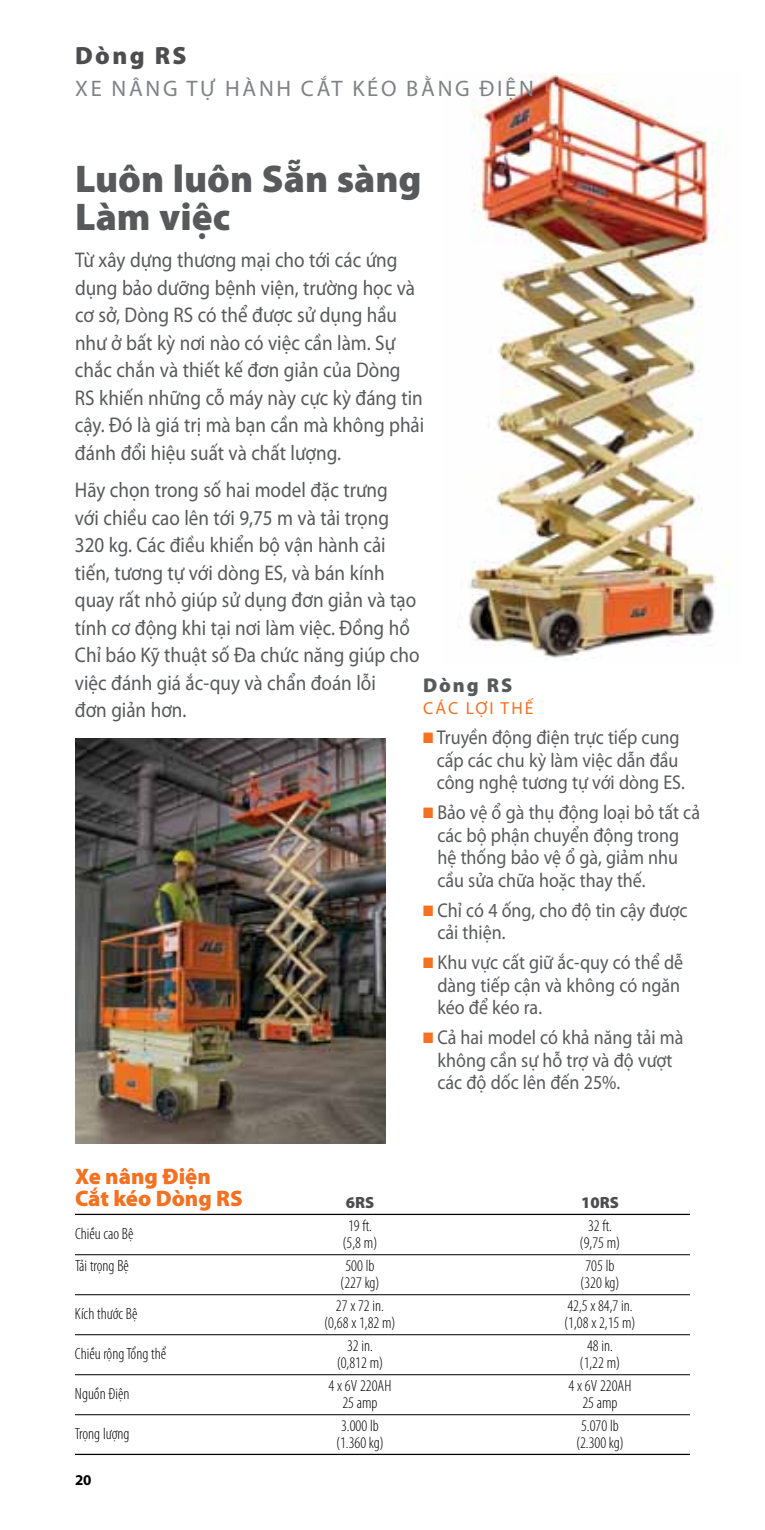
<style>
.page{position:relative;width:765px;height:1530px;background:#fff}
.page>*{position:absolute;margin:0;border:0;box-sizing:border-box;transform-origin:0 0}
.t1{font:900 38.75px/38.2px "Myriad Pro";color:#58595b}
.t2{font:900 25px "Myriad Pro";color:#4d4d4f}
.t3{font:22.5px "Myriad Pro";letter-spacing:.12em;color:#808285}
.t4{font:900 22.5px/22.5px "Myriad Pro";color:#f37121}
.t5{font:21.25px/27.5px "Myriad Pro";color:#58595b;scale:.9 1}
.t6{font:20px/22.5px "Myriad Pro";color:#58595b;scale:.9 1}
.t7{font:900 20px "Myriad Pro";color:#58595b}
.t8{font:17.5px "Myriad Pro";letter-spacing:.125em;color:#f37121}
.t9{font:300 condensed 16.25px "Myriad Pro";color:#000}
.t10{font:900 16.25px "Myriad Pro";color:#4d4d4f}
.t11{font:700 15px "Myriad Pro";color:#000}
.s1{color:#f37121}
</style>
<div class="page">
<hr style="left:75px;top:1214px;width:615px;height:1px;background:#000">
<hr style="left:75px;top:1254px;width:615px;height:1px;background:#000">
<hr style="left:75px;top:1294px;width:615px;height:1px;background:#000">
<hr style="left:75px;top:1334px;width:615px;height:1px;background:#000">
<hr style="left:75px;top:1374px;width:615px;height:1px;background:#000">
<hr style="left:75px;top:1414px;width:615px;height:1px;background:#000">
<hr style="left:75px;top:1454px;width:615px;height:1px;background:#000">
<img style="left:469px;top:73px;width:262px;height:585px">
<img style="left:75px;top:738px;width:310px;height:405px">
<p class="t2" style="left:75px;top:39px;width:111px">Dòng RS</p>
<p class="t3" style="left:75px;top:75px;width:444px">Xe nâng Tự hành Cắt kéo bằng Điện</p>
<h1 class="t1" style="left:75px;top:158px;width:348px">Luôn luôn Sẵn sàng<br>Làm việc</h1>
<p class="t5" style="left:75px;top:246px;width:390px">Từ xây dựng thương mại cho tới các ứng dụng bảo dưỡng bệnh viện, trường học và cơ sở, Dòng RS có thể được sử dụng hầu như ở bất kỳ nơi nào có việc cần làm. Sự chắc chắn và thiết kế đơn giản của Dòng RS khiến những cỗ máy này cực kỳ đáng tin cậy. Đó là giá trị mà bạn cần mà không phải đánh đổi hiệu suất và chất lượng.</p>
<p class="t5" style="left:75px;top:476px;width:384px">Hãy chọn trong số hai model đặc trưng<br>với chiều cao lên tới 9,75 m và tải trọng 320 kg. Các điều khiển bộ vận hành cải tiến, tương tự với dòng ES, và bán kính quay rất nhỏ giúp sử dụng đơn giản và tạo tính cơ động khi tại nơi làm việc. Đồng hồ Chỉ báo Kỹ thuật số Đa chức năng giúp cho việc đánh giá ắc-quy và chẩn đoán lỗi<br>đơn giản hơn.</p>
<p class="t7" style="left:423px;top:672px;width:89px">Dòng RS</p>
<p class="t8" style="left:423px;top:698px;width:112px">Các lợi thế</p>
<p class="t6" style="left:437px;top:726px;width:277px;text-indent:-14px"><span class="s1">■</span> Truyền động điện trực tiếp cung cấp các chu kỳ làm việc dẫn đầu công nghệ tương tự với dòng ES.</p>
<p class="t6" style="left:437px;top:801px;width:291px;text-indent:-14px"><span class="s1">■</span> Bảo vệ ổ gà thụ động loại bỏ tất cả các bộ phận chuyển động trong hệ thống bảo vệ ổ gà, giảm nhu cầu sửa chữa hoặc thay thế.</p>
<p class="t6" style="left:437px;top:899px;width:279px;text-indent:-14px"><span class="s1">■</span> Chỉ có 4 ống, cho độ tin cậy được cải thiện.</p>
<p class="t6" style="left:437px;top:951px;width:273px;text-align:justify;text-indent:-14px"><span class="s1">■</span> Khu vực cất giữ ắc-quy có thể dễ dàng tiếp cận và không có ngăn kéo để kéo ra.</p>
<p class="t6" style="left:437px;top:1026px;width:273px;text-indent:-14px"><span class="s1">■</span> Cả hai model có khả năng tải mà không cần sự hỗ trợ và độ vượt các độ dốc lên đến 25%.</p>
<p class="t4" style="left:75px;top:1164px;width:168px">Xe nâng Điện<br>Cắt kéo Dòng RS</p>
<p class="t9" style="left:75px;top:1224px;width:60px">Chiều cao Bệ</p>
<p class="t10" style="left:346px;top:1191px;width:25px">6RS</p>
<p class="t10" style="left:581px;top:1191px;width:38px">10RS</p>
<p class="t9" style="left:348px;top:1216px;width:25px">19 ft.</p>
<p class="t9" style="left:588px;top:1216px;width:25px">32 ft.</p>
<p class="t9" style="left:343px;top:1233px;width:36px">(5,8 m)</p>
<p class="t9" style="left:580px;top:1233px;width:42px">(9,75 m)</p>
<p class="t9" style="left:75px;top:1256px;width:55px">Tải trọng Bệ</p>
<p class="t9" style="left:345px;top:1256px;width:31px">500 lb</p>
<p class="t9" style="left:585px;top:1256px;width:31px">705 lb</p>
<p class="t9" style="left:340px;top:1273px;width:41px">(227 kg)</p>
<p class="t9" style="left:580px;top:1273px;width:41px">(320 kg)</p>
<p class="t9" style="left:75px;top:1304px;width:61px">Kích thước Bệ</p>
<p class="t9" style="left:336px;top:1296px;width:50px">27 x 72 in.</p>
<p class="t9" style="left:567px;top:1296px;width:67px">42,5 x 84,7 in.</p>
<p class="t9" style="left:324px;top:1313px;width:73px">(0,68 x 1,82 m)</p>
<p class="t9" style="left:564px;top:1313px;width:73px">(1,08 x 2,15 m)</p>
<p class="t9" style="left:75px;top:1344px;width:93px">Chiều rộng Tổng thể</p>
<p class="t9" style="left:75px;top:1384px;width:56px">Nguồn Điện</p>
<p class="t9" style="left:75px;top:1424px;width:56px">Trọng lượng</p>
<p class="t11" style="left:75px;top:1470px;width:18px">20</p>
<p class="t9" style="left:347px;top:1336px;width:27px">32 in.</p>
<p class="t9" style="left:587px;top:1336px;width:27px">48 in.</p>
<p class="t9" style="left:337px;top:1353px;width:48px">(0,812 m)</p>
<p class="t9" style="left:580px;top:1353px;width:42px">(1,22 m)</p>
<p class="t9" style="left:329px;top:1376px;width:64px">4 x 6V 220AH</p>
<p class="t9" style="left:569px;top:1376px;width:64px">4 x 6V 220AH</p>
<p class="t9" style="left:342px;top:1393px;width:37px">25 amp</p>
<p class="t9" style="left:582px;top:1393px;width:37px">25 amp</p>
<p class="t9" style="left:341px;top:1416px;width:39px">3.000 lb</p>
<p class="t9" style="left:581px;top:1416px;width:39px">5.070 lb</p>
<p class="t9" style="left:336px;top:1433px;width:49px">(1.360 kg)</p>
<p class="t9" style="left:576px;top:1433px;width:49px">(2.300 kg)</p>
</div>
